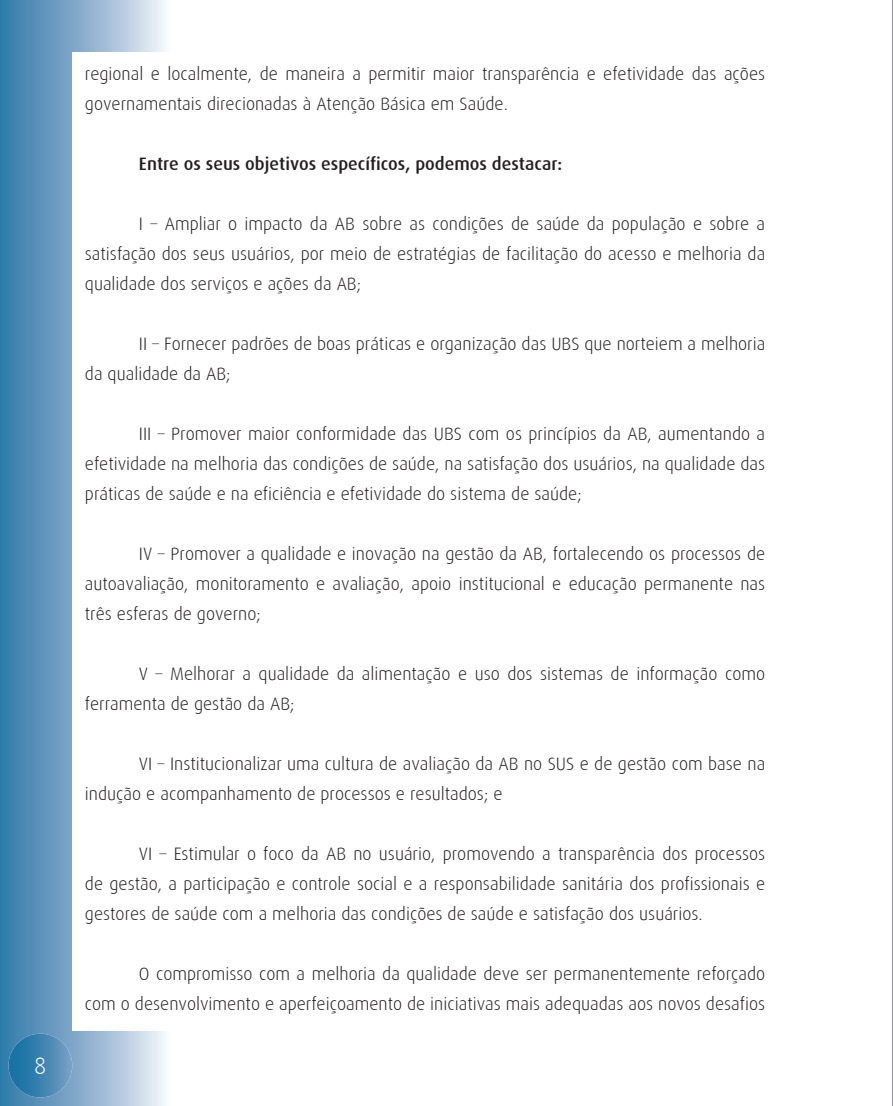
<style>
.page{position:relative;width:893px;height:1106px;background:#fff}
.page>*{position:absolute;margin:0;border:0;box-sizing:border-box;transform-origin:0 0}
.t1{font:300 24px "Dax";color:#fff}
.t2{font:300 18px/30px "Dax";color:#231f20}
.t3{font:500 18px "Dax";color:#231f20}
</style>
<div class="page">
<svg style="left:0;top:0;width:164px;height:1106px;background:#6396be"></svg>
<img style="left:9px;top:1033px;width:63px;height:64px;border-radius:32px">
<div style="left:72px;top:52px;width:693px;height:978px;background:#fff"></div>
<hr style="left:892px;top:0;width:1px;height:1106px;background:#919396">
<h1 class="t1" style="left:34px;top:1052px;width:14px">8</h1>
<p class="t2" style="left:85px;top:59px;width:682px">regional e localmente, de maneira a permitir maior transparência e efetividade das ações governamentais direcionadas à Atenção Básica em Saúde.</p>
<p class="t3" style="left:139px;top:153px;width:425px">Entre os seus objetivos específicos, podemos destacar:</p>
<p class="t2" style="left:85px;top:209px;width:682px;text-align:justify;text-indent:54px">I – Ampliar o impacto da AB sobre as condições de saúde da população e sobre a satisfação dos seus usuários, por meio de estratégias de facilitação do acesso e melhoria da qualidade dos serviços e ações da AB;</p>
<p class="t2" style="left:85px;top:329px;width:682px;text-indent:54px">II – Fornecer padrões de boas práticas e organização das UBS que norteiem a melhoria da qualidade da AB;</p>
<p class="t2" style="left:85px;top:419px;width:682px;text-align:justify;text-indent:54px">III – Promover maior conformidade das UBS com os princípios da AB, aumentando a efetividade na melhoria das condições de saúde, na satisfação dos usuários, na qualidade das práticas de saúde e na eficiência e efetividade do sistema de saúde;</p>
<p class="t2" style="left:85px;top:539px;width:682px;text-align:justify;text-indent:54px">IV – Promover a qualidade e inovação na gestão da AB, fortalecendo os processos de autoavaliação, monitoramento e avaliação, apoio institucional e educação permanente nas três esferas de governo;</p>
<p class="t2" style="left:85px;top:659px;width:682px;text-indent:54px">V – Melhorar a qualidade da alimentação e uso dos sistemas de informação como ferramenta de gestão da AB;</p>
<p class="t2" style="left:85px;top:749px;width:682px;text-indent:54px">VI – Institucionalizar uma cultura de avaliação da AB no SUS e de gestão com base na indução e acompanhamento de processos e resultados; e</p>
<p class="t2" style="left:85px;top:839px;width:682px;text-align:justify;text-indent:54px">VI – Estimular o foco da AB no usuário, promovendo a transparência dos processos de gestão, a participação e controle social e a responsabilidade sanitária dos profissionais e gestores de saúde com a melhoria das condições de saúde e satisfação dos usuários.</p>
<p class="t2" style="left:85px;top:959px;width:682px;text-align:right">O compromisso com a melhoria da qualidade deve ser permanentemente reforçado<br>com o desenvolvimento e aperfeiçoamento de iniciativas mais adequadas aos novos desafios</p>
</div>
